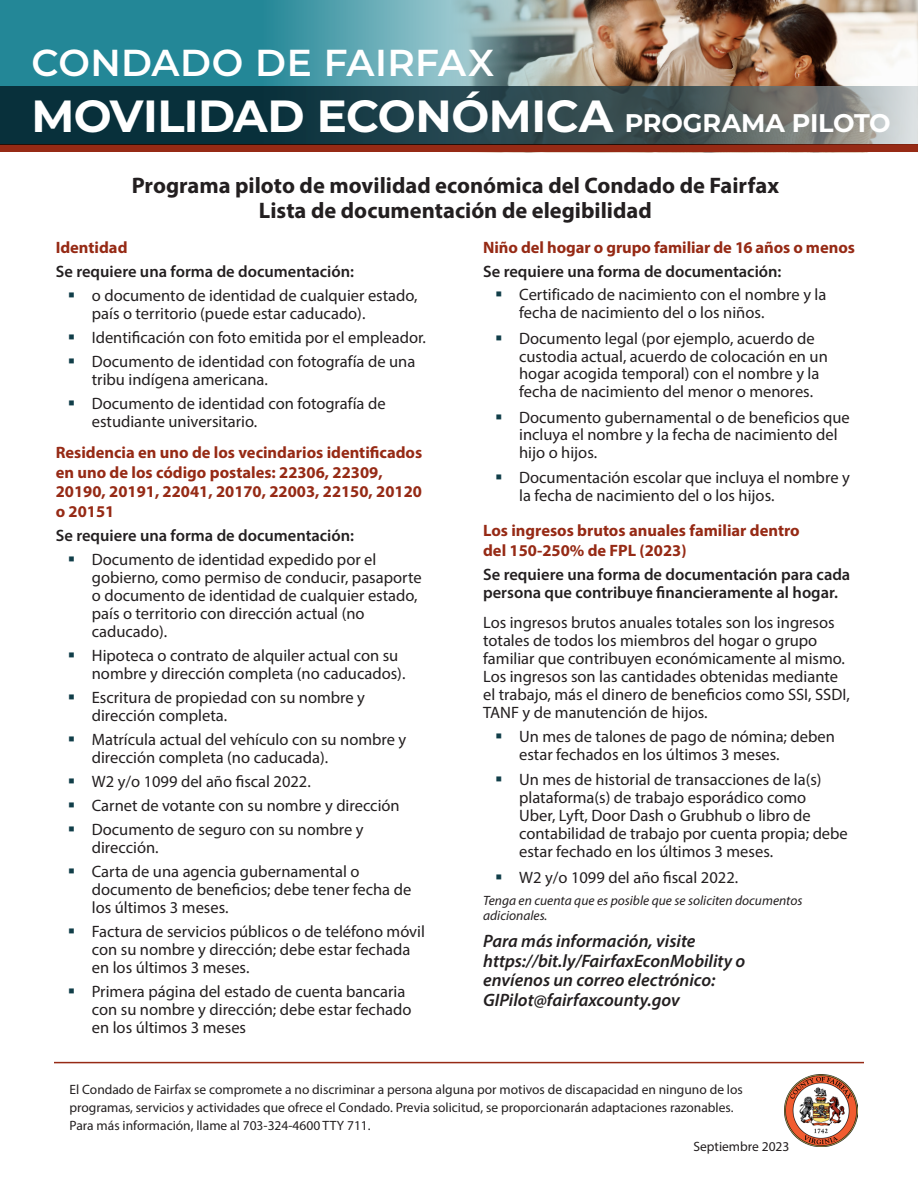
<style>
.page{position:relative;width:918px;height:1188px;background:#fff}
.page>*{position:absolute;margin:0;border:0;box-sizing:border-box;transform-origin:0 0}
.t1{font:700 45px "Montserrat";letter-spacing:-.01em;color:#fff}
.t2{font:600 37.5px "Montserrat";letter-spacing:.015em;color:#fff}
.t3{font:700 22.5px/25.5px "Myriad Pro";color:#231f20;text-align:center}
.t4{font:italic 600 18px/19.5px "Myriad Pro";color:#231f20}
.t5{font:16.5px/18px "Myriad Pro";color:#231f20}
.t6{font:700 16.5px/19.5px "Myriad Pro";color:#962a15}
.t7{font:600 16.5px/18px "Myriad Pro";color:#231f20}
.t8{font:13.5px/18px "Myriad Pro";color:#231f20}
.t9{font:italic 13.5px/15px "Myriad Pro";color:#231f20}
.s1{font-size:25.5px}
</style>
<div class="page">
<img style="left:770px;top:0;width:148px;height:86px">
<div style="left:0;top:87px;width:914px;height:68px;background:linear-gradient(to right,#fff,#fff)"></div>
<div style="left:0;top:144px;width:918px;height:8px;background:#962a15"></div>
<img style="left:0;top:0;width:770px;height:86px">
<svg style="left:0;top:86px;width:918px;height:58px;background:#344e54"></svg>
<img style="left:785px;top:1074px;width:72px;height:72px">
<hr style="left:54px;top:1062px;width:810px;height:1px;background:#962a15">
<p class="t2" style="left:31px;top:36px;width:464px">CONDADO DE FAIRFAX</p>
<p class="t1" style="left:31px;top:83px;width:861px">MOVILIDAD ECONÓMICA <span class="s1">PROGRAMA PILOTO</span></p>
<p class="t3" style="left:132px;top:172px;width:649px">Programa piloto de movilidad económica del Condado de Fairfax<br>Lista de documentación de elegibilidad</p>
<p class="t6" style="left:56px;top:237px;width:73px">Identidad</p>
<p class="t7" style="left:56px;top:262px;width:300px">Se requiere una forma de documentación:</p>
<p class="t5" style="left:92px;top:286px;width:327px">o documento de identidad de cualquier estado, país o territorio (puede estar caducado).</p>
<p class="t5" style="left:92px;top:328px;width:336px">Identificación con foto emitida por el empleador.</p>
<p class="t5" style="left:92px;top:352px;width:325px">Documento de identidad con fotografía de una tribu indígena americana.</p>
<p class="t5" style="left:92px;top:394px;width:295px">Documento de identidad con fotografía de estudiante universitario.</p>
<p class="t6" style="left:56px;top:443px;width:368px">Residencia en uno de los vecindarios identificados en uno de los código postales: 22306, 22309, 20190, 20191, 22041, 20170, 22003, 22150, 20120 o 20151</p>
<p class="t7" style="left:56px;top:526px;width:300px">Se requiere una forma de documentación:</p>
<p class="t5" style="left:92px;top:550px;width:331px">Documento de identidad expedido por el gobierno, como permiso de conducir, pasaporte o documento de identidad de cualquier estado, país o territorio con dirección actual (no caducado).</p>
<p class="t5" style="left:92px;top:646px;width:315px">Hipoteca o contrato de alquiler actual con su nombre y dirección completa (no caducados).</p>
<p class="t5" style="left:92px;top:688px;width:275px">Escritura de propiedad con su nombre y dirección completa.</p>
<p class="t5" style="left:92px;top:730px;width:316px">Matrícula actual del vehículo con su nombre y dirección completa (no caducada).</p>
<p class="t5" style="left:92px;top:772px;width:221px">W2 y/o 1099 del año fiscal 2022.</p>
<p class="t5" style="left:92px;top:796px;width:309px">Carnet de votante con su nombre y dirección</p>
<p class="t5" style="left:92px;top:820px;width:273px">Documento de seguro con su nombre y dirección.</p>
<p class="t5" style="left:92px;top:862px;width:321px">Carta de una agencia gubernamental o documento de beneficios; debe tener fecha de los últimos 3 meses.</p>
<p class="t5" style="left:92px;top:922px;width:335px">Factura de servicios públicos o de teléfono móvil con su nombre y dirección; debe estar fechada en los últimos 3 meses.</p>
<p class="t5" style="left:92px;top:982px;width:321px">Primera página del estado de cuenta bancaria con su nombre y dirección; debe estar fechado en los últimos 3 meses</p>
<p class="t6" style="left:483px;top:237px;width:373px">Niño del hogar o grupo familiar de 16 años o menos</p>
<p class="t7" style="left:483px;top:262px;width:300px">Se requiere una forma de documentación:</p>
<p class="t5" style="left:519px;top:285px;width:309px">Certificado de nacimiento con el nombre y la fecha de nacimiento del o los niños.</p>
<p class="t5" style="left:519px;top:329px;width:310px">Documento legal (por ejemplo, acuerdo de custodia actual, acuerdo de colocación en un hogar acogida temporal) con el nombre y la fecha de nacimiento del menor o menores.</p>
<p class="t5" style="left:519px;top:408px;width:332px">Documento gubernamental o de beneficios que incluya el nombre y la fecha de nacimiento del hijo o hijos.</p>
<p class="t5" style="left:519px;top:469px;width:332px;line-height:17.2px">Documentación escolar que incluya el nombre y la fecha de nacimiento del o los hijos.</p>
<p class="t6" style="left:483px;top:521px;width:318px">Los ingresos brutos anuales familiar dentro del 150-250% de FPL (2023)</p>
<p class="t7" style="left:483px;top:565px;width:369px">Se requiere una forma de documentación para cada persona que contribuye financieramente al hogar.</p>
<p class="t5" style="left:483px;top:613px;width:368px">Los ingresos brutos anuales totales son los ingresos totales de todos los miembros del hogar o grupo familiar que contribuyen económicamente al mismo.<br>Los ingresos son las cantidades obtenidas mediante el trabajo, más el dinero de beneficios como SSI, SSDI, TANF y de manutención de hijos.</p>
<p class="t5" style="left:519px;top:727px;width:317px">Un mes de talones de pago de nómina; deben estar fechados en los últimos 3 meses.</p>
<p class="t5" style="left:519px;top:771px;width:330px">Un mes de historial de transacciones de la(s) plataforma(s) de trabajo esporádico como<br>Uber, Lyft, Door Dash o Grubhub o libro de contabilidad de trabajo por cuenta propia; debe estar fechado en los últimos 3 meses.</p>
<p class="t5" style="left:519px;top:868px;width:221px">W2 y/o 1099 del año fiscal 2022.</p>
<p class="t9" style="left:483px;top:893px;width:321px">Tenga en cuenta que es posible que se soliciten documentos adicionales.</p>
<p class="t4" style="left:483px;top:931px;width:264px">Para más información, visite https://bit.ly/FairfaxEconMobility o envíenos un correo electrónico:<br>GIPilot@fairfaxcounty.gov</p>
<p class="t8" style="left:70px;top:1080px;width:675px">El Condado de Fairfax se compromete a no discriminar a persona alguna por motivos de discapacidad en ninguno de los programas, servicios y actividades que ofrece el Condado. Previa solicitud, se proporcionarán adaptaciones razonables.<br>Para más información, llame al 703-324-4600 TTY 711.</p>
<p class="t8" style="left:693px;top:1137px;width:98px">Septiembre 2023</p>
</div>
